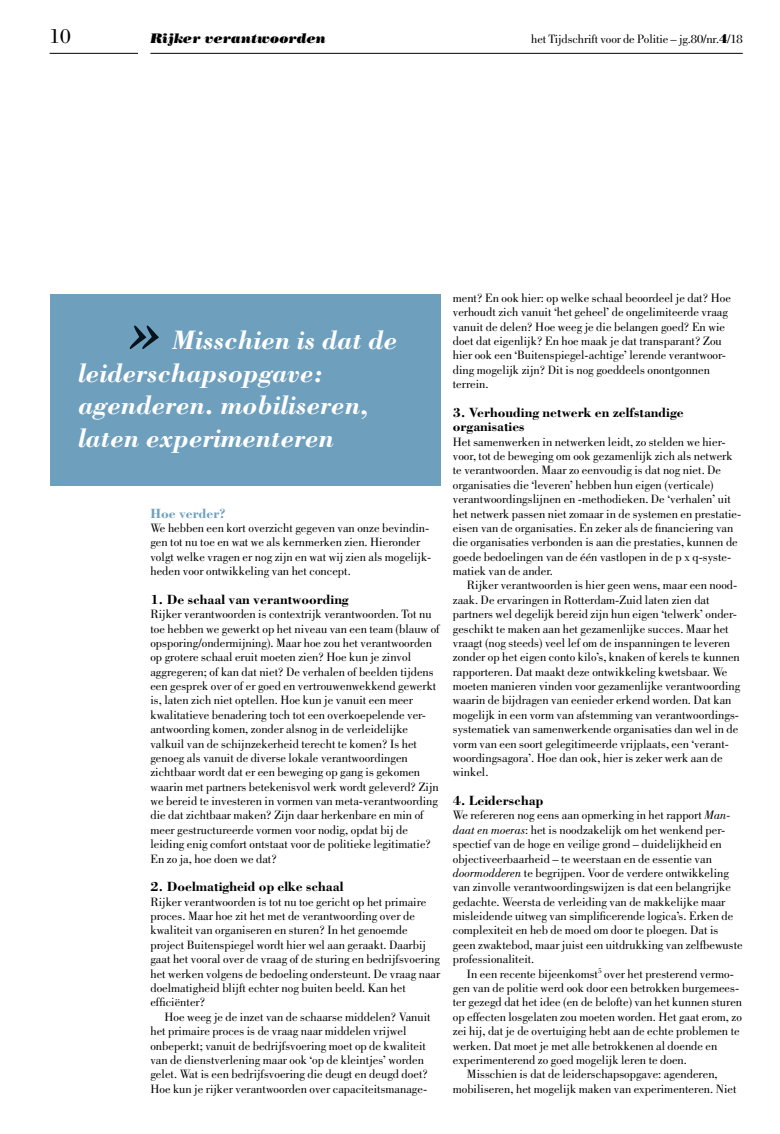
<style>
.page{position:relative;width:780px;height:1134px;background:#fff}
.page>*{position:absolute;margin:0;border:0;box-sizing:border-box;transform-origin:0 0}
._14_Quote{font:italic 700 27.5px/32.5px "Bodoni Std";color:#fff}
.t1{font:21.25px "Bodoni Std";color:#000}
._08_Tussenkop_Zwart{font:700 13.75px/14.4px "Bodoni Std";color:#000}
._20_Kopregel_Links{font:italic 13.75px "Bodoni Std Poster";color:#000}
._07_Tussenkop_Staalb{font:700 13.75px "Bodoni Std";color:#6ea0be}
._03_Body_NIET_inspri{font:12.5px/14.4px "Bodoni Std";color:#000}
._03_Body{font:12.5px/14.4px "Bodoni Std";color:#000}
.s1{font-family:"Bodoni Std Poster"}
.s2{font-style:italic}
</style>
<div class="page">
<hr style="left:150px;top:53px;width:592px;height:1px;background:#000">
<hr style="left:50px;top:53px;width:88px;height:1px;background:#000">
<div style="left:50px;top:294px;width:390px;height:191px;background:#6ea0be"></div>
<svg style="left:130px;top:325px;width:29px;height:24px"></svg>
<h2 class="t1" style="left:50px;top:24px;width:23px">10</h2>
<p class="_20_Kopregel_Links" style="left:150px;top:30px;width:177px">Rijker verantwoorden</p>
<p class="_03_Body_NIET_inspri" style="left:531px;top:32px;width:213px">het Tijdschrift voor de Politie – jg.80/nr.<span class="s1">4</span>/18</p>
<p class="_14_Quote" style="left:78px;top:323px;width:321px;text-indent:94px">Misschien is dat de leiderschapsopgave: agenderen. mobiliseren, laten experimenteren</p>
<p class="_07_Tussenkop_Staalb" style="left:150px;top:504px;width:77px">Hoe verder?</p>
<p class="_03_Body_NIET_inspri" style="left:150px;top:521px;width:282px">We hebben een kort overzicht gegeven van onze bevindin&shy;gen tot nu toe en wat we als kernmerken zien. Hieronder volgt welke vragen er nog zijn en wat wij zien als mogelijk&shy;heden voor ontwikkeling van het concept.</p>
<p class="_08_Tussenkop_Zwart" style="left:150px;top:592px;width:200px">1. De schaal van verantwoording</p>
<p class="_03_Body_NIET_inspri" style="left:150px;top:607px;width:291px">Rijker verantwoorden is contextrijk verantwoorden. Tot nu toe hebben we gewerkt op het niveau van een team (blauw of opsporing/ondermijning). Maar hoe zou het verantwoorden op grotere schaal eruit moeten zien? Hoe kun je zinvol aggregeren; of kan dat niet? De verhalen of beelden tijdens een gesprek over of er goed en vertrouwenwekkend gewerkt is, laten zich niet optellen. Hoe kun je vanuit een meer kwalitatieve benadering toch tot een overkoepelende ver&shy;antwoording komen, zonder alsnog in de verleidelijke valkuil van de schijnzekerheid terecht te komen? Is het genoeg als vanuit de diverse lokale verantwoordingen zichtbaar wordt dat er een beweging op gang is gekomen waarin met partners betekenisvol werk wordt geleverd? Zijn we bereid te investeren in vormen van meta-verantwoording die dat zichtbaar maken? Zijn daar herkenbare en min of meer gestructureerde vormen voor nodig, opdat bij de leiding enig comfort ontstaat voor de politieke legitimatie?<br>En zo ja, hoe doen we dat?</p>
<p class="_08_Tussenkop_Zwart" style="left:150px;top:879px;width:194px">2. Doelmatigheid op elke schaal</p>
<p class="_03_Body_NIET_inspri" style="left:150px;top:894px;width:291px">Rijker verantwoorden is tot nu toe gericht op het primaire proces. Maar hoe zit het met de verantwoording over de kwaliteit van organiseren en sturen? In het genoemde project Buitenspiegel wordt hier wel aan geraakt. Daarbij gaat het vooral over de vraag of de sturing en bedrijfsvoering het werken volgens de bedoeling ondersteunt. De vraag naar doelmatigheid blijft echter nog buiten beeld. Kan het efficiënter?</p>
<p class="_03_Body" style="left:150px;top:1009px;width:282px;text-indent:14px">Hoe weeg je de inzet van de schaarse middelen? Vanuit het primaire proces is de vraag naar middelen vrijwel onbeperkt; vanuit de bedrijfsvoering moet op de kwaliteit van de dienstverlening maar ook ‘op de kleintjes’ worden gelet. Wat is een bedrijfsvoering die deugt en deugd doet?<br>Hoe kun je rijker verantwoorden over capaciteitsmanage-</p>
<p class="_03_Body" style="left:453px;top:291px;width:280px">ment? En ook hier: op welke schaal beoordeel je dat? Hoe verhoudt zich vanuit ‘het geheel’ de ongelimiteerde vraag vanuit de delen? Hoe weeg je die belangen goed? En wie doet dat eigenlijk? En hoe maak je dat transparant? Zou hier ook een ‘Buitenspiegel-achtige’ lerende verantwoor&shy;ding mogelijk zijn? Dit is nog goeddeels onontgonnen terrein.</p>
<p class="_08_Tussenkop_Zwart" style="left:453px;top:405px;width:232px">3. Verhouding netwerk en zelfstandige organisaties</p>
<p class="_03_Body_NIET_inspri" style="left:453px;top:434px;width:290px">Het samenwerken in netwerken leidt, zo stelden we hier&shy;voor, tot de beweging om ook gezamenlijk zich als netwerk te verantwoorden. Maar zo eenvoudig is dat nog niet. De organisaties die ‘leveren’ hebben hun eigen (verticale) verantwoordingslijnen en -methodieken. De ‘verhalen’ uit het netwerk passen niet zomaar in de systemen en prestatie&shy;eisen van de organisaties. En zeker als de financiering van die organisaties verbonden is aan die prestaties, kunnen de goede bedoelingen van de één vastlopen in de p x q-syste&shy;matiek van de ander.</p>
<p class="_03_Body" style="left:453px;top:578px;width:289px;text-indent:14px">Rijker verantwoorden is hier geen wens, maar een nood&shy;zaak. De ervaringen in Rotterdam-Zuid laten zien dat partners wel degelijk bereid zijn hun eigen ‘telwerk’ onder&shy;geschikt te maken aan het gezamenlijke succes. Maar het vraagt (nog steeds) veel lef om de inspanningen te leveren zonder op het eigen conto kilo’s, knaken of kerels te kunnen rapporteren. Dat maakt deze ontwikkeling kwetsbaar. We moeten manieren vinden voor gezamenlijke verantwoording waarin de bijdragen van eenieder erkend worden. Dat kan mogelijk in een vorm van afstemming van verantwoordings&shy;systematiek van samenwerkende organisaties dan wel in de vorm van een soort gelegitimeerde vrijplaats, een ‘verant&shy;woordingsagora’. Hoe dan ook, hier is zeker werk aan de winkel.</p>
<p class="_08_Tussenkop_Zwart" style="left:453px;top:793px;width:92px">4. Leiderschap</p>
<p class="_03_Body_NIET_inspri" style="left:453px;top:808px;width:291px">We refereren nog eens aan opmerking in het rapport <span class="s2">Man&shy;daat en moeras</span>: het is noodzakelijk om het wenkend per&shy;spectief van de hoge en veilige grond – duidelijkheid en objectiveerbaarheid – te weerstaan en de essentie van <span class="s2">doormodderen</span> te begrijpen. Voor de verdere ontwikkeling van zinvolle verantwoordingswijzen is dat een belangrijke gedachte. Weersta de verleiding van de makkelijke maar misleidende uitweg van simplificerende logica’s. Erken de complexiteit en heb de moed om door te ploegen. Dat is geen zwaktebod, maar juist een uitdrukking van zelfbewuste professionaliteit.</p>
<p class="_03_Body" style="left:453px;top:966px;width:291px;text-indent:14px">In een recente bijeenkomst<sup>5</sup> over het presterend vermo&shy;gen van de politie werd ook door een betrokken burgemees&shy;ter gezegd dat het idee (en de belofte) van het kunnen sturen op effecten losgelaten zou moeten worden. Het gaat erom, zo zei hij, dat je de overtuiging hebt aan de echte problemen te werken. Dat moet je met alle betrokkenen al doende en experimenterend zo goed mogelijk leren te doen.</p>
<p class="_03_Body" style="left:453px;top:1067px;width:285px;text-align:center">Misschien is dat de leiderschapsopgave: agenderen, mobiliseren, het mogelijk maken van experimenteren. Niet</p>
</div>
